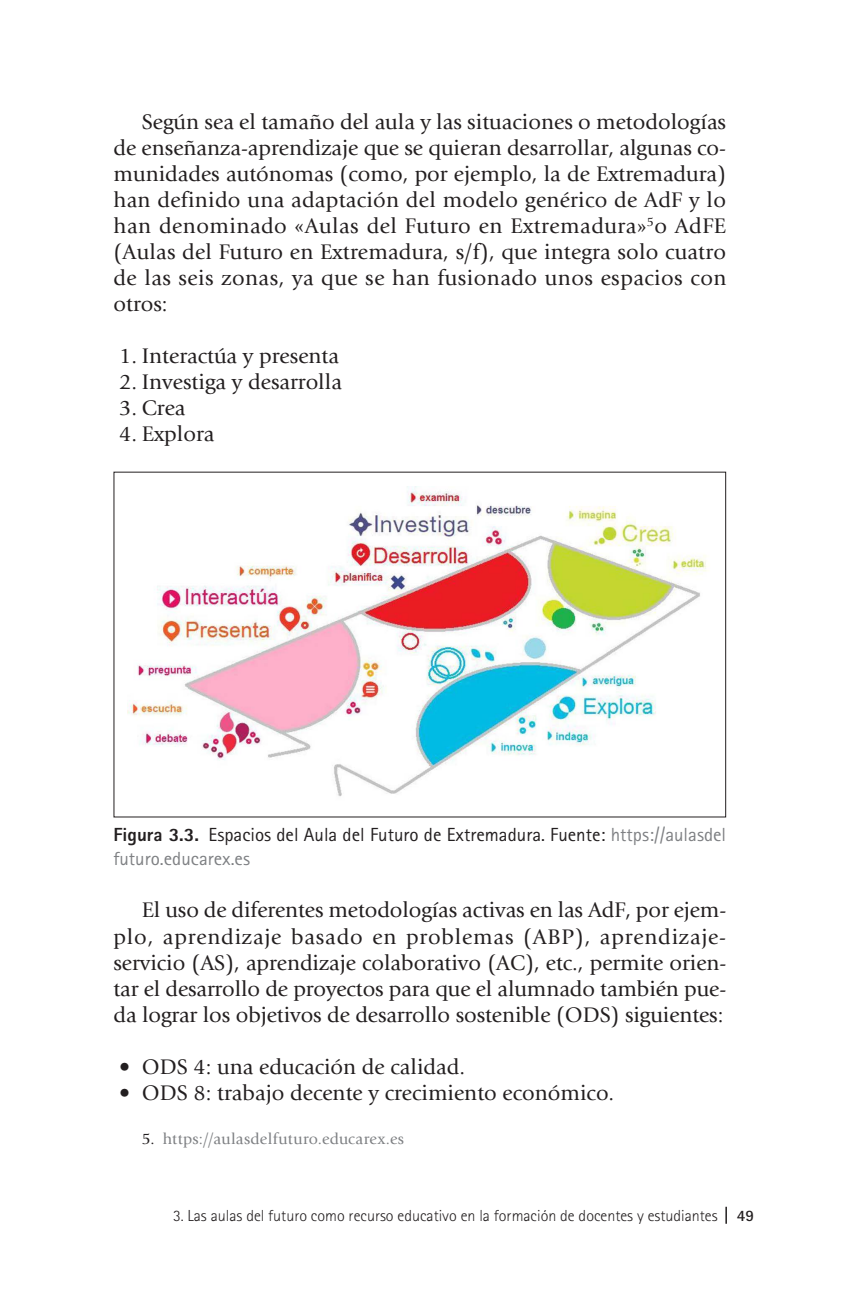
<style>
.page{position:relative;width:851px;height:1304px;background:#fff}
.page>*{position:absolute;margin:0;border:0;box-sizing:border-box;transform-origin:0 0}
.t1{font:22px/26px "Giovanni Std";color:#231f20;text-align:justify}
.t2{font:19px/24px "Rotis Sans Serif Std";color:#231f20}
.t3{font:300 16px "Rotis Sans Serif Std";color:#231f20}
.t4{font:16px "Giovanni Std";letter-spacing:.02em;color:#7e8083}
.s1{font-weight:800}
.s2{color:#7e8083}
.s3{color:#231f20}
.s4{font-weight:700}
</style>
<div class="page">
<svg style="left:725px;top:1207px;width:1px;height:17px"></svg>
<img style="left:127px;top:486px;width:581px;height:311px">
<p class="t1" style="left:113px;top:109px;width:614px;text-indent:28px">Según sea el tamaño del aula y las situaciones o metodologías de enseñanza-aprendizaje que se quieran desarrollar, algunas co&shy;munidades autónomas (como, por ejemplo, la de Extremadura) han definido una adaptación del modelo genérico de AdF y lo han denominado «Aulas del Futuro en Extremadura»<sup>5</sup>o AdFE (Aulas del Futuro en Extremadura, s/f), que integra solo cuatro de las seis zonas, ya que se han fusionado unos espacios con otros:</p>
<p class="t1" style="left:119px;top:343px;width:221px">1. Interactúa y presenta</p>
<p class="t1" style="left:119px;top:369px;width:224px">2. Investiga y desarrolla</p>
<p class="t1" style="left:119px;top:395px;width:68px">3. Crea</p>
<p class="t1" style="left:119px;top:421px;width:97px">4. Explora</p>
<p class="t2" style="left:113px;top:823px;width:614px"><span class="s1">Figura 3.3.</span> Espacios del Aula del Futuro de Extremadura. Fuente: <span class="s2">https://aulasdel futuro.educarex.es</span></p>
<p class="t1" style="left:113px;top:897px;width:614px;text-indent:28px">El uso de diferentes metodologías activas en las AdF, por ejem&shy;plo, aprendizaje basado en problemas (ABP), aprendizaje&shy;servicio (AS), aprendizaje colaborativo (AC), etc., permite orien&shy;tar el desarrollo de proyectos para que el alumnado también pue&shy;da lograr los objetivos de desarrollo sostenible (ODS) siguientes:</p>
<p class="t1" style="left:119px;top:1054px;width:347px">• ODS 4: una educación de calidad.</p>
<p class="t1" style="left:119px;top:1080px;width:496px">• ODS 8: trabajo decente y crecimiento económico.</p>
<p class="t4" style="left:142px;top:1129px;width:264px"><span class="s3">5.</span> https://aulasdelfuturo.educarex.es</p>
<p class="t3" style="left:173px;top:1207px;width:582px">3. Las aulas del futuro como recurso educativo en la formación de docentes y estudiantes <span class="s4">49</span></p>
</div>
